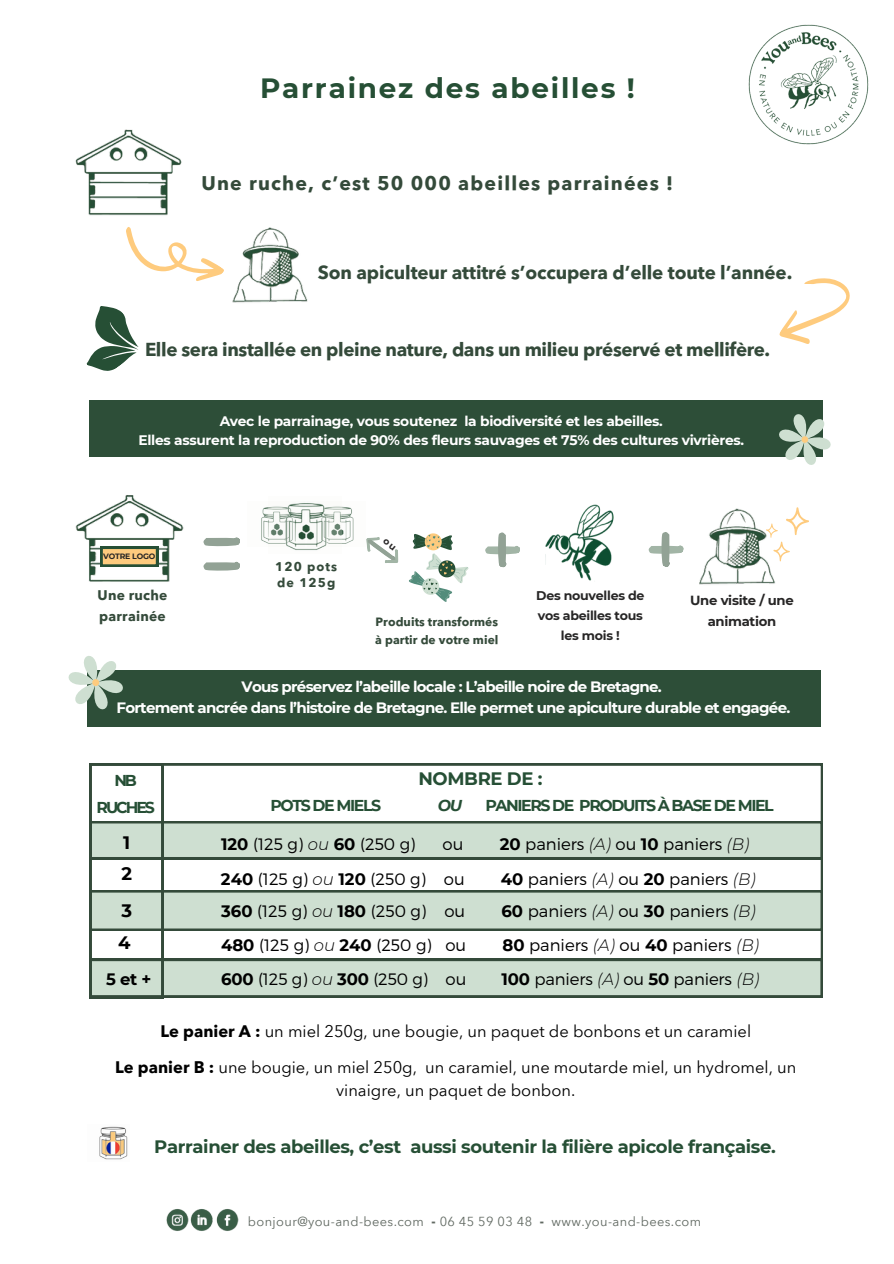
<style>
.page{position:relative;width:894px;height:1264px;background:#fff}
.page>*{position:absolute;margin:0;border:0;box-sizing:border-box;transform-origin:0 0}
.t1{font:700 27.9px "Montserrat";letter-spacing:.065em;color:#264f35}
.t2{font:700 19.5px "Avenir Next Arabic";letter-spacing:.06em;color:#344a3a}
.t3{font:700 18.75px "Avenir Next Arabic";letter-spacing:-.02em;color:#344a3a}
.t4{font:700 18px "Montserrat";letter-spacing:-.02em;color:#264f35}
.t5{font:700 18px "Montserrat";color:#000}
.t6{font:300 16.5px "Montserrat";color:#000}
.t7{font:16.5px/23px "Avenir Next Arabic";color:#000;text-align:center}
.t8{font:700 16.5px "Montserrat";color:#000}
.t9{font:700 15.75px "Montserrat";letter-spacing:-.09em;color:#264f35}
.t10{font:italic 700 15.75px "Montserrat";color:#264f35}
.t11{font:700 15px "Montserrat";letter-spacing:-.05em;color:#fff}
.t12{font:700 13.8px "Montserrat";letter-spacing:-.02em;color:#fff}
.t13{font:700 13.8px/21.1px "Avenir Next Arabic";letter-spacing:.015em;color:#344a3a}
.t14{font:700 13.2px/21.1px "Montserrat";letter-spacing:-.02em;color:#272626;text-align:center}
.t15{font:12.9px "Avenir Next Arabic";letter-spacing:.03em;color:#616962}
.t16{font:700 12.6px/20.2px "Montserrat";letter-spacing:-.02em;color:#272626;text-align:center}
.t17{font:700 12.6px/15.8px "Avenir Next Arabic";letter-spacing:.085em;color:#344a3a}
.t18{font:700 12px/17.5px "Avenir Next Arabic";letter-spacing:.005em;color:#344a3a}
.t19{font:700 7.8px "Montserrat";letter-spacing:-.02em;color:#272626}
.s1{font-weight:700}
.s2{font-style:italic}
</style>
<div class="page">
<img style="left:193px;top:1209px;width:20px;height:22px">
<img style="left:166px;top:1209px;width:27px;height:22px">
<img style="left:216px;top:1209px;width:23px;height:22px">
<img style="left:99px;top:1126px;width:29px;height:34px">
<img style="left:748px;top:24px;width:121px;height:121px">
<img style="left:232px;top:227px;width:76px;height:76px">
<svg style="left:203px;top:537px;width:37px;height:9px"></svg>
<img style="left:341px;top:506px;width:13px;height:38px">
<img style="left:261px;top:507px;width:7px;height:37px">
<svg style="left:203px;top:562px;width:37px;height:9px"></svg>
<svg style="left:485px;top:532px;width:35px;height:35px"></svg>
<svg style="left:648px;top:532px;width:23px;height:35px"></svg>
<svg style="left:409px;top:533px;width:60px;height:69px"></svg>
<img style="left:545px;top:504px;width:69px;height:77px">
<img style="left:268px;top:503px;width:73px;height:47px">
<img style="left:75px;top:495px;width:109px;height:87px">
<div style="left:100px;top:547px;width:58px;height:19px;background:#264f35"></div>
<svg style="left:102px;top:549px;width:54px;height:16px"></svg>
<img style="left:671px;top:508px;width:110px;height:77px">
<svg style="left:765px;top:507px;width:43px;height:54px"></svg>
<svg style="left:86px;top:227px;width:138px;height:144px"></svg>
<img style="left:75px;top:129px;width:107px;height:87px">
<svg style="left:90px;top:763px;width:732px;height:234px"></svg>
<div style="left:89px;top:400px;width:733px;height:57px;background:#2d4e38"></div>
<div style="left:87px;top:670px;width:732px;height:56px;background:#2d4e38"></div>
<svg style="left:779px;top:278px;width:71px;height:66px"></svg>
<svg style="left:779px;top:400px;width:52px;height:65px"></svg>
<svg style="left:68px;top:656px;width:55px;height:54px"></svg>
<svg style="left:366px;top:537px;width:32px;height:26px"></svg>
<p class="t1" style="left:260px;top:71px;width:376px">Parrainez des abeilles !</p>
<p class="t2" style="left:201px;top:172px;width:473px">Une ruche, c’est 50 000 abeilles parrainées !</p>
<p class="t3" style="left:318px;top:262px;width:476px">Son apiculteur attitré s’occupera d’elle toute l’année.</p>
<p class="t3" style="left:145px;top:338px;width:626px">Elle sera installée en pleine nature, dans un milieu préservé et mellifère.</p>
<p class="t12" style="left:220px;top:412px;width:444px">Avec le parrainage, vous soutenez la biodiversité et les abeilles.</p>
<p class="t12" style="left:138px;top:431px;width:607px">Elles assurent la reproduction de 90% des fleurs sauvages et 75% des cultures vivrières.</p>
<p class="t19" style="left:103px;top:551px;width:54px">VOTRE LOGO</p>
<p class="t13" style="left:98px;top:585px;width:71px">Une ruche parrainée</p>
<p class="t17" style="left:275px;top:559px;width:63px">120 pots de 125g</p>
<p class="t18" style="left:375px;top:613px;width:125px">Produits transformés à partir de votre miel</p>
<p class="t16" style="left:536px;top:585px;width:110px">Des nouvelles de vos abeilles tous les mois !</p>
<p class="t14" style="left:690px;top:589px;width:105px">Une visite / une animation</p>
<p class="t11" style="left:241px;top:678px;width:421px">Vous préservez l’abeille locale : L’abeille noire de Bretagne.</p>
<p class="t11" style="left:116px;top:698px;width:675px">Fortement ancrée dans l’histoire de Bretagne. Elle permet une apiculture durable et engagée.</p>
<p class="t4" style="left:418px;top:767px;width:126px">NOMBRE DE :</p>
<p class="t9" style="left:114px;top:770px;width:24px">NB</p>
<p class="t9" style="left:96px;top:797px;width:60px">RUCHES</p>
<p class="t9" style="left:270px;top:795px;width:112px">POTS DE MIELS</p>
<p class="t10" style="left:438px;top:795px;width:26px">OU</p>
<p class="t9" style="left:485px;top:795px;width:290px">PANIERS DE PRODUITS À BASE DE MIEL</p>
<p class="t5" style="left:123px;top:831px;width:9px">1</p>
<p class="t5" style="left:121px;top:862px;width:12px">2</p>
<p class="t5" style="left:121px;top:900px;width:12px">3</p>
<p class="t5" style="left:118px;top:931px;width:14px">4</p>
<p class="t8" style="left:106px;top:969px;width:46px">5et+</p>
<p class="t6" style="left:221px;top:833px;width:196px"><span class="s1">120</span> (125 g) <span class="s2">ou</span> <span class="s1">60</span> (250 g)</p>
<p class="t6" style="left:442px;top:833px;width:22px">ou</p>
<p class="t6" style="left:499px;top:833px;width:251px"><span class="s1">20</span> paniers <span class="s2">(A)</span> ou <span class="s1">10</span> paniers <span class="s2">(B)</span></p>
<p class="t6" style="left:221px;top:868px;width:245px"><span class="s1">240</span> (125 g) <span class="s2">ou</span> <span class="s1">120</span> (250 g) ou</p>
<p class="t6" style="left:500px;top:868px;width:256px"><span class="s1">40</span> paniers <span class="s2">(A)</span> ou <span class="s1">20</span> paniers <span class="s2">(B)</span></p>
<p class="t6" style="left:221px;top:900px;width:245px"><span class="s1">360</span> (125 g) <span class="s2">ou</span> <span class="s1">180</span> (250 g) ou</p>
<p class="t6" style="left:501px;top:900px;width:256px"><span class="s1">60</span> paniers <span class="s2">(A)</span> ou <span class="s1">30</span> paniers <span class="s2">(B)</span></p>
<p class="t6" style="left:221px;top:934px;width:247px"><span class="s1">480</span> (125 g) <span class="s2">ou</span> <span class="s1">240</span> (250 g) ou</p>
<p class="t6" style="left:502px;top:934px;width:258px"><span class="s1">80</span> paniers <span class="s2">(A)</span> ou <span class="s1">40</span> paniers <span class="s2">(B)</span></p>
<p class="t6" style="left:221px;top:968px;width:247px"><span class="s1">600</span> (125 g) <span class="s2">ou</span> <span class="s1">300</span> (250 g) ou</p>
<p class="t6" style="left:501px;top:968px;width:259px"><span class="s1">100</span> paniers <span class="s2">(A)</span> ou <span class="s1">50</span> paniers <span class="s2">(B)</span></p>
<p class="t7" style="left:160px;top:1020px;width:592px"><span class="s1">Le panier A :</span> un miel 250g, une bougie, un paquet de bonbons et un caramiel</p>
<p class="t7" style="left:115px;top:1055px;width:682px"><span class="s1">Le panier B :</span> une bougie, un miel 250g, un caramiel, une moutarde miel, un hydromel, un vinaigre, un paquet de bonbon.</p>
<p class="t4" style="left:154px;top:1135px;width:623px">Parrainer des abeilles, c’est aussi soutenir la filière apicole française.</p>
<p class="t15" style="left:248px;top:1213px;width:454px">bonjour@you-and-bees.com <span class="s1">-</span> 06 45 59 03 48 <span class="s1">-</span> www.you-and-bees.com</p>
</div>
